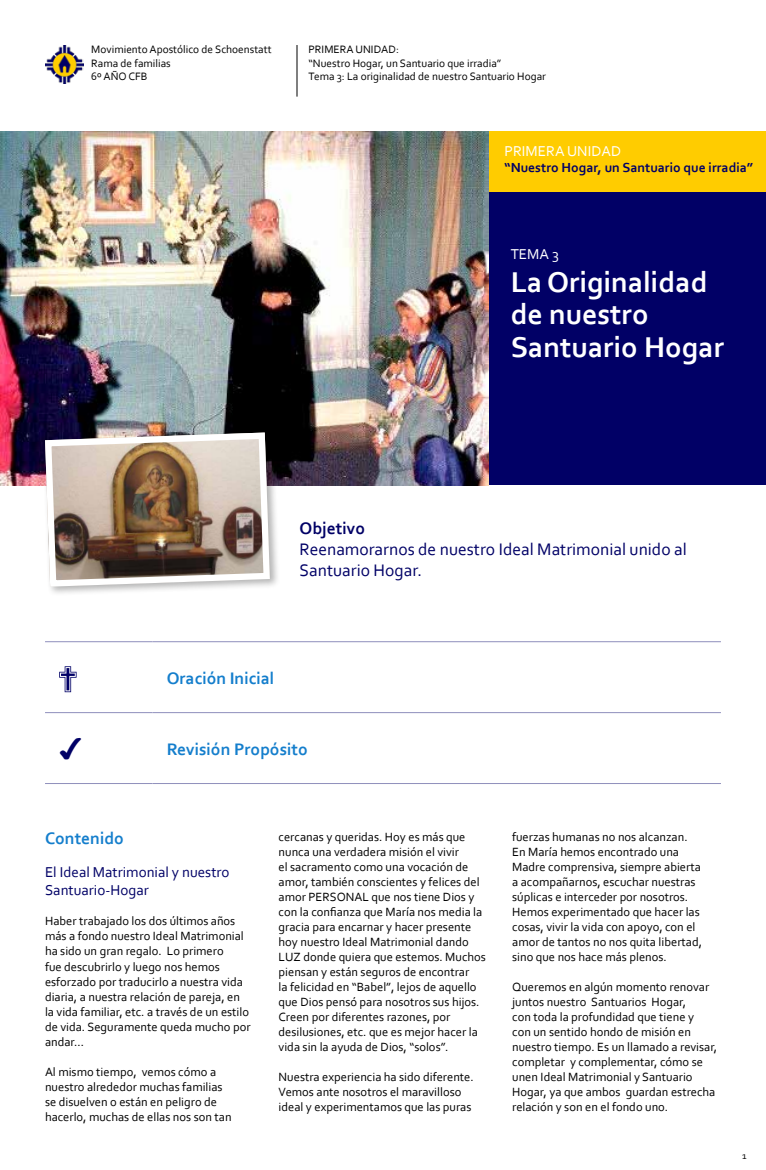
<style>
.page{position:relative;width:766px;height:1170px;background:#fff}
.page>*{position:absolute;margin:0;border:0;box-sizing:border-box;transform-origin:0 0}
.t1{font:700 30px/32.5px "Corbel";color:#fff}
.t2{font:27.5px "Monotype Sorts";color:#010066}
.t3{font:17.5px/21px "Corbel";color:#010066}
.t4{font:700 17.5px "Corbel";color:#147ecc}
.t5{font:700 17.5px "Corbel";color:#010066}
.t6{font:15px/18px "Corbel";color:#010066}
.t7{font:15px "Corbel";color:#fff}
.t8{font:700 13.75px "Corbel";color:#010066}
.t9{font:12.5px/15px "Corbel";color:#000}
.t10{font:11.25px/13.5px "Corbel";color:#000}
.t11{font:10px "Corbel";color:#000}
</style>
<div class="page">
<div style="left:465px;top:134px;width:300px;height:351px;background:#010066"></div>
<div style="left:465px;top:131px;width:300px;height:60px;background:#fc0"></div>
<img style="left:0;top:131px;width:488px;height:354px">
<hr style="left:45px;top:641px;width:107px;height:1px;background:#8f8fbc">
<hr style="left:152px;top:641px;width:568px;height:1px;background:#8f8fbc">
<hr style="left:45px;top:712px;width:107px;height:1px;background:#8f8fbc">
<hr style="left:152px;top:712px;width:568px;height:1px;background:#8f8fbc">
<hr style="left:45px;top:783px;width:107px;height:1px;background:#8f8fbc">
<hr style="left:152px;top:783px;width:568px;height:1px;background:#8f8fbc">
<svg style="left:59px;top:666px;width:18px;height:26px"></svg>
<div style="left:42px;top:429px;width:238px;height:167px;background:#000;opacity:.3"></div>
<img style="left:42px;top:429px;width:231px;height:161px">
<img style="left:45px;top:45px;width:38px;height:38px">
<hr style="left:297px;top:45px;width:1px;height:52px;background:#000">
<p class="t10" style="left:91px;top:43px;width:182px">Movimiento Apostólico de Schoenstatt<br>Rama de familias<br>6º AÑO CFB</p>
<p class="t10" style="left:308px;top:43px;width:239px">PRIMERA UNIDAD:<br>“Nuestro Hogar, un Santuario que irradia”<br>Tema 3: La originalidad de nuestro Santuario Hogar</p>
<p class="t7" style="left:504px;top:141px;width:118px">PRIMERA UNIDAD</p>
<p class="t8" style="left:504px;top:159px;width:250px">“Nuestro Hogar, un Santuario que irradia”</p>
<p class="t7" style="left:510px;top:245px;width:50px">TEMA 3</p>
<h1 class="t1" style="left:510px;top:265px;width:215px">La Originalidad de nuestro<br>Santuario Hogar</h1>
<h3 class="t5" style="left:299px;top:517px;width:67px">Objetivo</h3>
<h3 class="t3" style="left:299px;top:538px;width:388px">Reenamorarnos de nuestro Ideal Matrimonial unido al<br>Santuario Hogar.</h3>
<h3 class="t4" style="left:167px;top:667px;width:109px">Oración Inicial</h3>
<h2 class="t2" style="left:59px;top:737px;width:27px">4</h2>
<h3 class="t4" style="left:167px;top:737px;width:143px">Revisión Propósito</h3>
<h3 class="t4" style="left:45px;top:827px;width:80px">Contenido</h3>
<p class="t6" style="left:45px;top:863px;width:186px">El Ideal Matrimonial y nuestro<br>Santuario-Hogar</p>
<p class="t9" style="left:45px;top:913px;width:207px">Haber trabajado los dos últimos años más a fondo nuestro Ideal Matrimonial ha sido un gran regalo. Lo primero<br>fue descubrirlo y luego nos hemos esforzado por traducirlo a nuestra vida diaria, a nuestra relación de pareja, en la vida familiar, etc. a través de un estilo de vida. Seguramente queda mucho por andar…</p>
<p class="t9" style="left:45px;top:1063px;width:188px">Al mismo tiempo, vemos cómo a nuestro alrededor muchas familias se disuelven o están en peligro de hacerlo, muchas de ellas nos son tan</p>
<p class="t9" style="left:278px;top:828px;width:209px">cercanas y queridas. Hoy es más que nunca una verdadera misión el vivir<br>el sacramento como una vocación de amor, también conscientes y felices del amor PERSONAL que nos tiene Dios y con la confianza que María nos media la gracia para encarnar y hacer presente hoy nuestro Ideal Matrimonial dando LUZ donde quiera que estemos. Muchos piensan y están seguros de encontrar<br>la felicidad en “Babel”, lejos de aquello que Dios pensó para nosotros sus hijos.<br>Creen por diferentes razones, por desilusiones, etc. que es mejor hacer la vida sin la ayuda de Dios, “solos”.</p>
<p class="t9" style="left:278px;top:1068px;width:197px">Nuestra experiencia ha sido diferente.<br>Vemos ante nosotros el maravilloso ideal y experimentamos que las puras</p>
<p class="t9" style="left:512px;top:828px;width:191px">fuerzas humanas no nos alcanzan.<br>En María hemos encontrado una Madre comprensiva, siempre abierta a acompañarnos, escuchar nuestras súplicas e interceder por nosotros.<br>Hemos experimentado que hacer las cosas, vivir la vida con apoyo, con el amor de tantos no nos quita libertad, sino que nos hace más plenos.</p>
<p class="t9" style="left:512px;top:978px;width:206px">Queremos en algún momento renovar juntos nuestro Santuarios Hogar,<br>con toda la profundidad que tiene y<br>con un sentido hondo de misión en nuestro tiempo. Es un llamado a revisar, completar y complementar, cómo se unen Ideal Matrimonial y Santuario Hogar, ya que ambos guardan estrecha relación y son en el fondo uno.</p>
<p class="t11" style="left:741px;top:1149px;width:6px">1</p>
</div>
